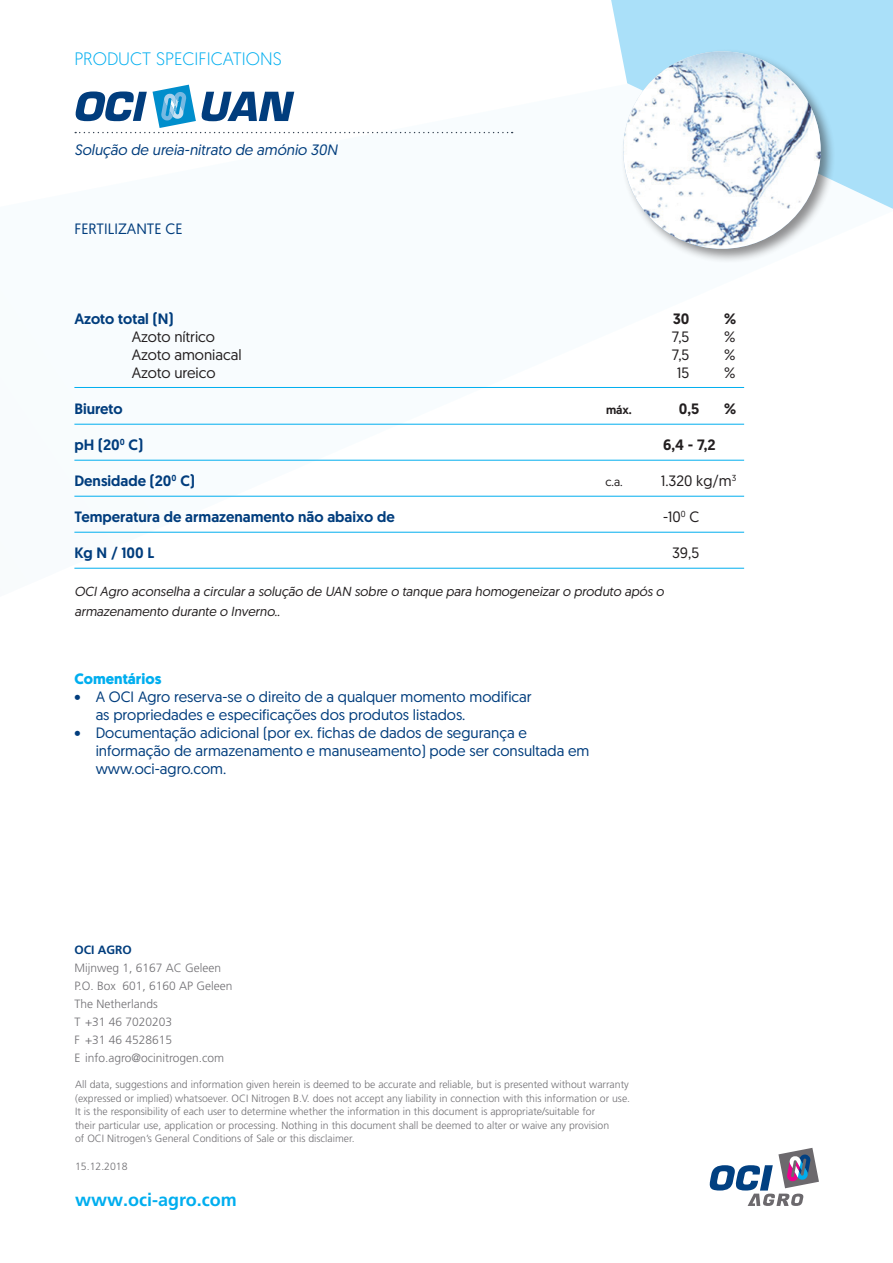
<style>
.page{position:relative;width:893px;height:1263px;background:#fff}
.page>*{position:absolute;margin:0;border:0;box-sizing:border-box;transform-origin:0 0}
.t1{font:300 18px "Geomanist";color:#00aeef}
.t2{font:700 18px "Frutiger LT Pro";color:#00aeef}
.t3{font:15px/18px "Geomanist";color:#013d7d}
.t4{font:500 15px "Geomanist";color:#013d7d}
.t5{font:15px "Geomanist";color:#231f20}
.t6{font:italic 15px "Geomanist";color:#013d7d}
.t7{font:500 15px "Geomanist";color:#231f20}
.t8{font:700 15px "Geomanist";color:#00aeef}
.t9{font:italic 13.2px/19.6px "Geomanist";color:#231f20}
.t10{font:300 12px/18px "Frutiger LT Pro";color:#717074}
.t11{font:700 12px "Frutiger LT Pro";color:#013d7d}
.t12{font:500 12px "Geomanist";color:#231f20}
.t13{font:12px "Geomanist";color:#231f20}
.t14{font:300 10.5px/13.5px "Frutiger LT Pro";color:#717074}
</style>
<div class="page">
<svg style="left:74px;top:84px;width:671px;height:485px"></svg>
<svg style="left:611px;top:0;width:282px;height:209px;fill:#aae0f9"></svg>
<div style="left:73px;top:130px;width:441px;height:5px;background:#231f20;opacity:.75"></div>
<svg style="left:709px;top:1148px;width:110px;height:58px"></svg>
<svg style="left:74px;top:85px;width:439px;height:48px"></svg>
<hr style="left:74px;top:387px;width:670px;height:1px;background:#00aeef">
<hr style="left:74px;top:424px;width:670px;height:1px;background:#00aeef">
<hr style="left:74px;top:460px;width:670px;height:1px;background:#00aeef">
<hr style="left:74px;top:496px;width:670px;height:1px;background:#00aeef">
<hr style="left:74px;top:532px;width:670px;height:1px;background:#00aeef">
<hr style="left:74px;top:568px;width:670px;height:1px;background:#00aeef">
<div style="left:620px;top:48px;width:216px;height:216px;background:#231f20;opacity:.5"></div>
<img style="left:623px;top:51px;width:198px;height:198px;border-radius:99px">
<h1 class="t1" style="left:74px;top:47px;width:209px">PRODUCT SPECIFICATIONS</h1>
<h2 class="t6" style="left:74px;top:140px;width:264px">Solução de ureia-nitrato de amónio 30N</h2>
<h2 class="t3" style="left:74px;top:219px;width:110px">FERTILIZANTE CE</h2>
<h2 class="t4" style="left:74px;top:309px;width:100px">Azoto total (N)</h2>
<h2 class="t7" style="left:673px;top:309px;width:18px">30</h2>
<h2 class="t7" style="left:724px;top:309px;width:14px">%</h2>
<h2 class="t5" style="left:132px;top:327px;width:85px">Azoto nítrico</h2>
<h2 class="t5" style="left:672px;top:327px;width:19px">7,5</h2>
<h2 class="t5" style="left:724px;top:327px;width:13px">%</h2>
<h2 class="t5" style="left:132px;top:345px;width:111px">Azoto amoniacal</h2>
<h2 class="t5" style="left:672px;top:345px;width:19px">7,5</h2>
<h2 class="t5" style="left:724px;top:345px;width:13px">%</h2>
<h2 class="t5" style="left:132px;top:363px;width:85px">Azoto ureico</h2>
<h2 class="t5" style="left:677px;top:363px;width:14px">15</h2>
<h2 class="t5" style="left:724px;top:363px;width:13px">%</h2>
<h2 class="t4" style="left:74px;top:399px;width:50px">Biureto</h2>
<p class="t12" style="left:606px;top:402px;width:27px">máx.</p>
<h2 class="t7" style="left:679px;top:399px;width:22px">0,5</h2>
<h2 class="t7" style="left:724px;top:399px;width:14px">%</h2>
<h2 class="t4" style="left:74px;top:435px;width:70px">pH (20<sup>0</sup> C)</h2>
<h2 class="t7" style="left:663px;top:435px;width:54px">6,4 - 7,2</h2>
<h2 class="t4" style="left:74px;top:471px;width:122px">Densidade (20<sup>0</sup> C)</h2>
<p class="t13" style="left:605px;top:474px;width:19px">c.a.</p>
<h2 class="t5" style="left:661px;top:471px;width:77px">1.320 kg/m<sup>3</sup></h2>
<h2 class="t4" style="left:74px;top:507px;width:322px">Temperatura de armazenamento não abaixo de</h2>
<h2 class="t5" style="left:663px;top:507px;width:38px">-10<sup>0</sup> C</h2>
<h2 class="t4" style="left:74px;top:543px;width:82px">Kg N / 100 L</h2>
<h2 class="t5" style="left:672px;top:543px;width:29px">39,5</h2>
<p class="t9" style="left:74px;top:581px;width:591px">OCI Agro aconselha a circular a solução de UAN sobre o tanque para homogeneizar o produto após o armazenamento durante o Inverno..</p>
<h2 class="t8" style="left:74px;top:669px;width:88px">Comentários</h2>
<h2 class="t3" style="left:96px;top:687px;width:438px;text-indent:-21px">• A OCI Agro reserva-se o direito de a qualquer momento modificar as propriedades e especificações dos produtos listados.</h2>
<h2 class="t3" style="left:96px;top:723px;width:495px;text-indent:-21px">• Documentação adicional (por ex. fichas de dados de segurança e informação de armazenamento e manuseamento) pode ser consultada em www.oci-agro.com.</h2>
<p class="t11" style="left:74px;top:943px;width:59px">OCI AGRO</p>
<p class="t10" style="left:74px;top:959px;width:160px">Mijnweg 1, 6167 AC Geleen<br>P.O. Box 601, 6160 AP Geleen<br>The Netherlands<br>T +31 46 7020203<br>F +31 46 4528615<br>E info.agro@ocinitrogen.com</p>
<p class="t14" style="left:75px;top:1078px;width:557px">All data, suggestions and information given herein is deemed to be accurate and reliable, but is presented without warranty (expressed or implied) whatsoever. OCI Nitrogen B.V. does not accept any liability in connection with this information or use.<br>It is the responsibility of each user to determine whether the information in this document is appropriate/suitable for<br>their particular use, application or processing. Nothing in this document shall be deemed to alter or waive any provision<br>of OCI Nitrogen’s General Conditions of Sale or this disclaimer.</p>
<p class="t14" style="left:75px;top:1160px;width:54px">15.12.2018</p>
<h1 class="t2" style="left:75px;top:1189px;width:163px">www.oci-agro.com</h1>
</div>
